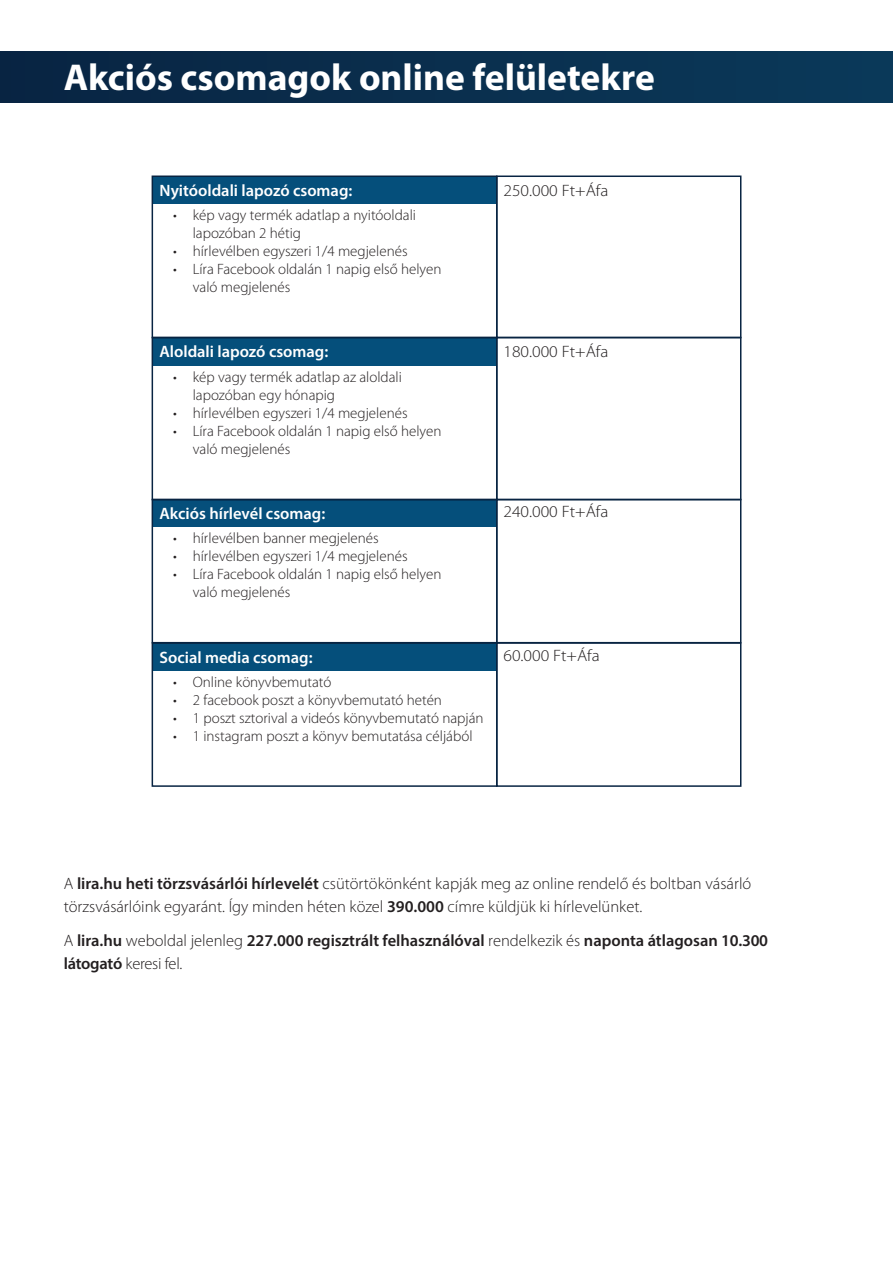
<style>
.page{position:relative;width:893px;height:1263px;background:#fff}
.page>*{position:absolute;margin:0;border:0;box-sizing:border-box;transform-origin:0 0}
.t1{font:700 37.5px "Myriad Pro";color:#fff}
.t2{font:300 16.5px/22.5px "Myriad Pro";color:#231f20}
.t3{font:600 16.5px/22.5px "Myriad Pro";color:#231f20}
.t4{font:600 16.5px "Myriad Pro";color:#fff}
.t5{font:300 16.5px "Myriad Pro";color:#231f20;scale:1.06 1}
.t6{font:300 15px/18px "Myriad Pro";color:#231f20}
.s1{font-weight:600}
.s2{font-weight:300}
</style>
<div class="page">
<div style="left:0;top:51px;width:893px;height:51px;background:#0a2f4e"></div>
<div style="left:152px;top:176px;width:344px;height:28px;background:#054f7b"></div>
<div style="left:152px;top:338px;width:344px;height:28px;background:#054f7b"></div>
<div style="left:152px;top:499px;width:344px;height:28px;background:#054f7b"></div>
<div style="left:152px;top:643px;width:344px;height:28px;background:#054f7b"></div>
<div style="left:152px;top:175px;width:345px;height:163px;border:2px solid #082442"></div>
<div style="left:496px;top:175px;width:245px;height:163px;border:2px solid #082442"></div>
<div style="left:152px;top:337px;width:345px;height:163px;border:2px solid #082442"></div>
<div style="left:496px;top:337px;width:245px;height:163px;border:2px solid #082442"></div>
<div style="left:152px;top:499px;width:345px;height:144px;border:2px solid #082442"></div>
<div style="left:496px;top:499px;width:245px;height:144px;border:2px solid #082442"></div>
<div style="left:152px;top:642px;width:345px;height:145px;border:2px solid #082442"></div>
<div style="left:496px;top:642px;width:245px;height:145px;border:2px solid #082442"></div>
<h1 class="t1" style="left:64px;top:53px;width:593px">Akciós csomagok online felületekre</h1>
<p class="t4" style="left:159px;top:180px;width:194px">Nyitóoldali lapozó csomag:</p>
<p class="t5" style="left:503px;top:182px;width:101px">250.000 Ft+Áfa</p>
<p class="t6" style="left:173px;top:206px;width:5px">•</p>
<p class="t6" style="left:173px;top:242px;width:5px">• •</p>
<p class="t6" style="left:193px;top:206px;width:250px">kép vagy termék adatlap a nyitóoldali lapozóban 2 hétig<br>hírlevélben egyszeri 1/4 megjelenés<br>Líra Facebook oldalán 1 napig első helyen való megjelenés</p>
<p class="t4" style="left:159px;top:341px;width:170px">Aloldali lapozó csomag:</p>
<p class="t5" style="left:503px;top:343px;width:101px">180.000 Ft+Áfa</p>
<p class="t6" style="left:173px;top:368px;width:5px">•</p>
<p class="t6" style="left:173px;top:404px;width:5px">• •</p>
<p class="t6" style="left:193px;top:368px;width:250px">kép vagy termék adatlap az aloldali lapozóban egy hónapig<br>hírlevélben egyszeri 1/4 megjelenés<br>Líra Facebook oldalán 1 napig első helyen való megjelenés</p>
<p class="t4" style="left:159px;top:503px;width:167px">Akciós hírlevél csomag:</p>
<p class="t5" style="left:503px;top:503px;width:101px">240.000 Ft+Áfa</p>
<p class="t6" style="left:173px;top:529px;width:5px;text-align:justify">• • •</p>
<p class="t6" style="left:193px;top:529px;width:250px">hírlevélben banner megjelenés hírlevélben egyszeri 1/4 megjelenés<br>Líra Facebook oldalán 1 napig első helyen való megjelenés</p>
<p class="t4" style="left:159px;top:647px;width:155px">Social media csomag:</p>
<p class="t5" style="left:503px;top:647px;width:92px">60.000 Ft+Áfa</p>
<p class="t6" style="left:173px;top:673px;width:5px;text-align:justify">• • • •</p>
<p class="t6" style="left:193px;top:673px;width:292px">Online könyvbemutató<br>2 facebook poszt a könyvbemutató hetén<br>1 poszt sztorival a videós könyvbemutató napján 1 instagram poszt a könyv bemutatása céljából</p>
<p class="t2" style="left:64px;top:873px;width:689px">A <span class="s1">lira.hu heti törzsvásárlói hírlevelét</span> csütörtökönként kapják meg az online rendelő és boltban vásárló törzsvásárlóink egyaránt. Így minden héten közel <span class="s1">390.000</span> címre küldjük ki hírlevelünket.</p>
<p class="t3" style="left:64px;top:929px;width:706px"><span class="s2">A</span> lira.hu <span class="s2">weboldal jelenleg</span> 227.000 regisztrált felhasználóval <span class="s2">rendelkezik és</span> naponta átlagosan 10.300 látogató <span class="s2">keresi fel.</span></p>
</div>
